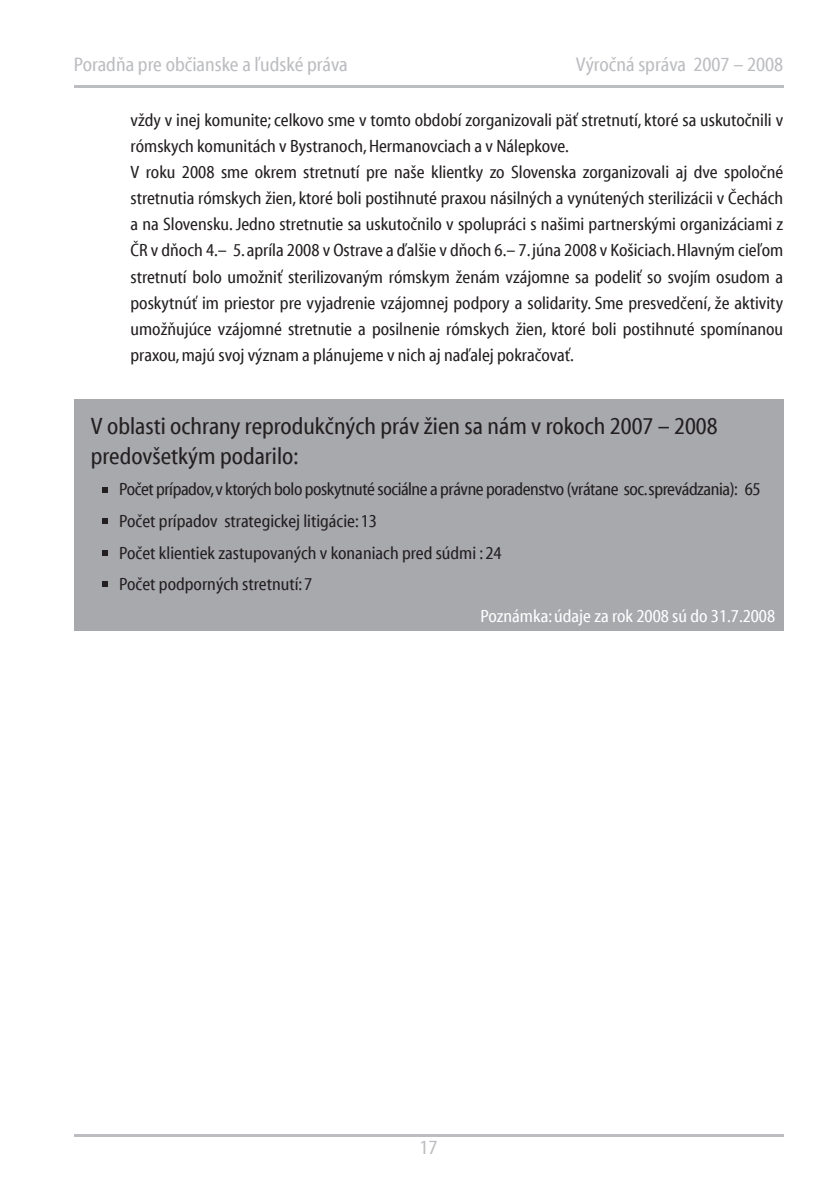
<style>
.page{position:relative;width:840px;height:1191px;background:#fff}
.page>*{position:absolute;margin:0;border:0;box-sizing:border-box;transform-origin:0 0}
.t1{font:24px/30px "Myriad Cn Web";color:#231f20}
.t2{font:20px "Myriad Cn Web";color:#bcbdc0}
.t3{font:18px/26px "Myriad Cn Web";color:#231f20}
.t4{font:18px "Myriad Cn Web";color:#fff}
</style>
<div class="page">
<div style="left:74px;top:399px;width:708px;height:232px;background:#a8a9ad"></div>
<hr style="left:74px;top:85px;width:708px;height:3px;background:#bcbdc0">
<hr style="left:74px;top:1134px;width:708px;height:3px;background:#bcbdc0">
<svg style="left:102px;top:518px;width:6px;height:6px"></svg>
<svg style="left:102px;top:581px;width:6px;height:5px"></svg>
<svg style="left:102px;top:550px;width:6px;height:5px"></svg>
<svg style="left:102px;top:487px;width:6px;height:5px"></svg>
<p class="t2" style="left:74px;top:54px;width:275px">Poradňa pre občianske a ľudské práva</p>
<p class="t2" style="left:575px;top:54px;width:209px">Výročná správa 2007 – 2008</p>
<p class="t3" style="left:130px;top:108px;width:654px">vždy v inej komunite; celkovo sme v tomto období zorganizovali päť stretnutí, ktoré sa uskutočnili v rómskych komunitách v Bystranoch, Hermanovciach a v Nálepkove.<br>V roku 2008 sme okrem stretnutí pre naše klientky zo Slovenska zorganizovali aj dve spoločné stretnutia rómskych žien, ktoré boli postihnuté praxou násilných a vynútených sterilizácii v Čechách a na Slovensku. Jedno stretnutie sa uskutočnilo v spolupráci s našimi partnerskými organizáciami z ČR v dňoch 4.– 5. apríla 2008 v Ostrave a ďalšie v dňoch 6.– 7. júna 2008 v Košiciach. Hlavným cieľom stretnutí bolo umožniť sterilizovaným rómskym ženám vzájomne sa podeliť so svojím osudom a poskytnúť im priestor pre vyjadrenie vzájomnej podpory a solidarity. Sme presvedčení, že aktivity umožňujúce vzájomné stretnutie a posilnenie rómskych žien, ktoré boli postihnuté spomínanou praxou, majú svoj význam a plánujeme v nich aj naďalej pokračovať.</p>
<h1 class="t1" style="left:91px;top:411px;width:628px">V oblasti ochrany reprodukčných práv žien sa nám v rokoch 2007 – 2008 predovšetkým podarilo:</h1>
<p class="t3" style="left:119px;top:474px;width:642px;line-height:31.6px">Počet prípadov, v ktorých bolo poskytnuté sociálne a právne poradenstvo (vrátane soc. sprevádzania): 65<br>Počet prípadov strategickej litigácie: 13<br>Počet klientiek zastupovaných v konaniach pred súdmi : 24<br>Počet podporných stretnutí: 7</p>
<p class="t4" style="left:480px;top:606px;width:296px">Poznámka: údaje za rok 2008 sú do 31.7.2008</p>
<p class="t2" style="left:419px;top:1137px;width:20px">17</p>
</div>
